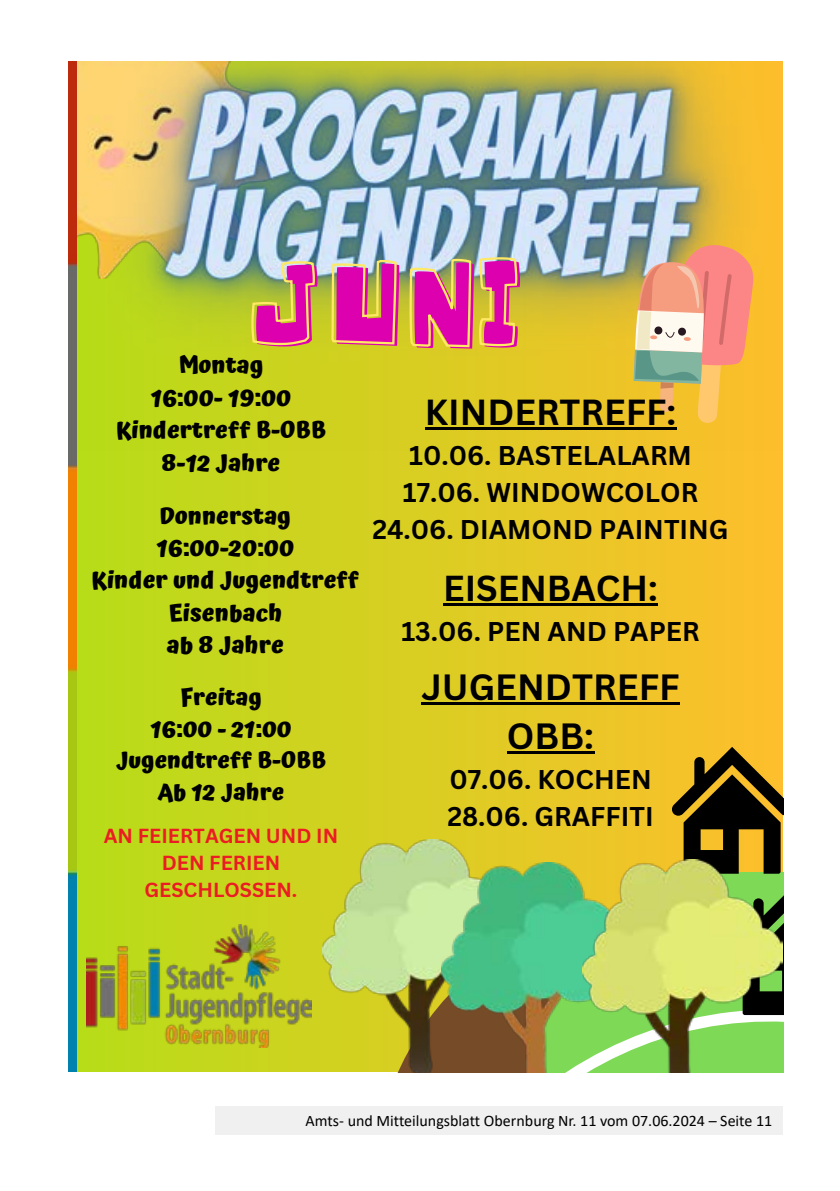
<style>
.page{position:relative;width:840px;height:1191px;background:#fff}
.page>*{position:absolute;margin:0;border:0;box-sizing:border-box;transform-origin:0 0}
.t1{font:114px "Noot";color:#dd00ae}
.t2{font:700 35.6px/49.4px "Canva Sans";color:#000;text-align:center}
.t3{font:700 35.2px "Canva Sans";color:#000}
.t4{font:700 26.4px/36.8px "Canva Sans";color:#000}
.t5{font:700 23.6px/32.4px "Atma";color:#000;text-align:center}
.t6{font:700 23.2px/31.4px "Atma";color:#000;text-align:center}
.t7{font:700 19.8px/27px "Canva Sans";color:#eb1c24;text-align:center}
.t8{font:16px "Calibri";color:#000}
</style>
<div class="page">
<div style="left:215px;top:1106px;width:567px;height:28px;background:#f0f0f0"></div>
<div style="left:68px;top:62px;width:714px;height:1010px;background:linear-gradient(to right,#b5dc18,#febe2c)"></div>
<img style="left:76px;top:62px;width:706px;height:388px">
<svg style="left:671px;top:747px;width:111px;height:112px;background:#705713"></svg>
<img style="left:322px;top:840px;width:170px;height:232px">
<img style="left:441px;top:863px;width:140px;height:209px">
<img style="left:86px;top:924px;width:225px;height:123px">
<hr style="left:421px;top:701px;width:258px;height:3px;background:#000">
<hr style="left:506px;top:751px;width:87px;height:3px;background:#000">
<img style="left:68px;top:62px;width:8px;height:1009px">
<img style="left:581px;top:859px;width:201px;height:213px">
<svg style="left:633px;top:244px;width:119px;height:182px;background:#e3ad77"></svg>
<hr style="left:424px;top:427px;width:251px;height:3px;background:#000">
<hr style="left:443px;top:603px;width:214px;height:2px;background:#000">
<svg style="left:250px;top:256px;width:268px;height:92px;background:#c2c552"></svg>
<h1 class="t1" style="left:250px;top:241px;width:278px">JUNI</h1>
<p class="t5" style="left:116px;top:349px;width:211px">Montag<br>16:00- 19:00<br>Kindertreff B-OBB<br>8-12 Jahre</p>
<p class="t5" style="left:92px;top:499px;width:269px">Donnerstag<br>16:00-20:00<br>Kinder und Jugendtreff<br>Eisenbach<br>ab 8 Jahre</p>
<p class="t6" style="left:116px;top:681px;width:211px">Freitag<br>16:00 - 21:00<br>Jugendtreff B-OBB<br>Ab 12 Jahre</p>
<p class="t7" style="left:104px;top:822px;width:236px">AN FEIERTAGEN UND IN<br>DEN FERIEN<br>GESCHLOSSEN.</p>
<h3 class="t3" style="left:424px;top:392px;width:253px">KINDERTREFF:</h3>
<p class="t4" style="left:372px;top:437px;width:357px;text-align:center">10.06. BASTELALARM<br>17.06. WINDOWCOLOR<br>24.06. DIAMOND PAINTING</p>
<h3 class="t3" style="left:443px;top:567px;width:216px">EISENBACH:</h3>
<p class="t4" style="left:401px;top:613px;width:300px">13.06. PEN AND PAPER</p>
<h2 class="t2" style="left:421px;top:663px;width:260px">JUGENDTREFF<br>OBB:</h2>
<p class="t4" style="left:447px;top:761px;width:208px">07.06. KOCHEN<br>28.06. GRAFFITI</p>
<p class="t8" style="left:305px;top:1109px;width:468px">Amts- und Mitteilungsblatt Obernburg Nr. 11 vom 07.06.2024 – Seite 11</p>
</div>
